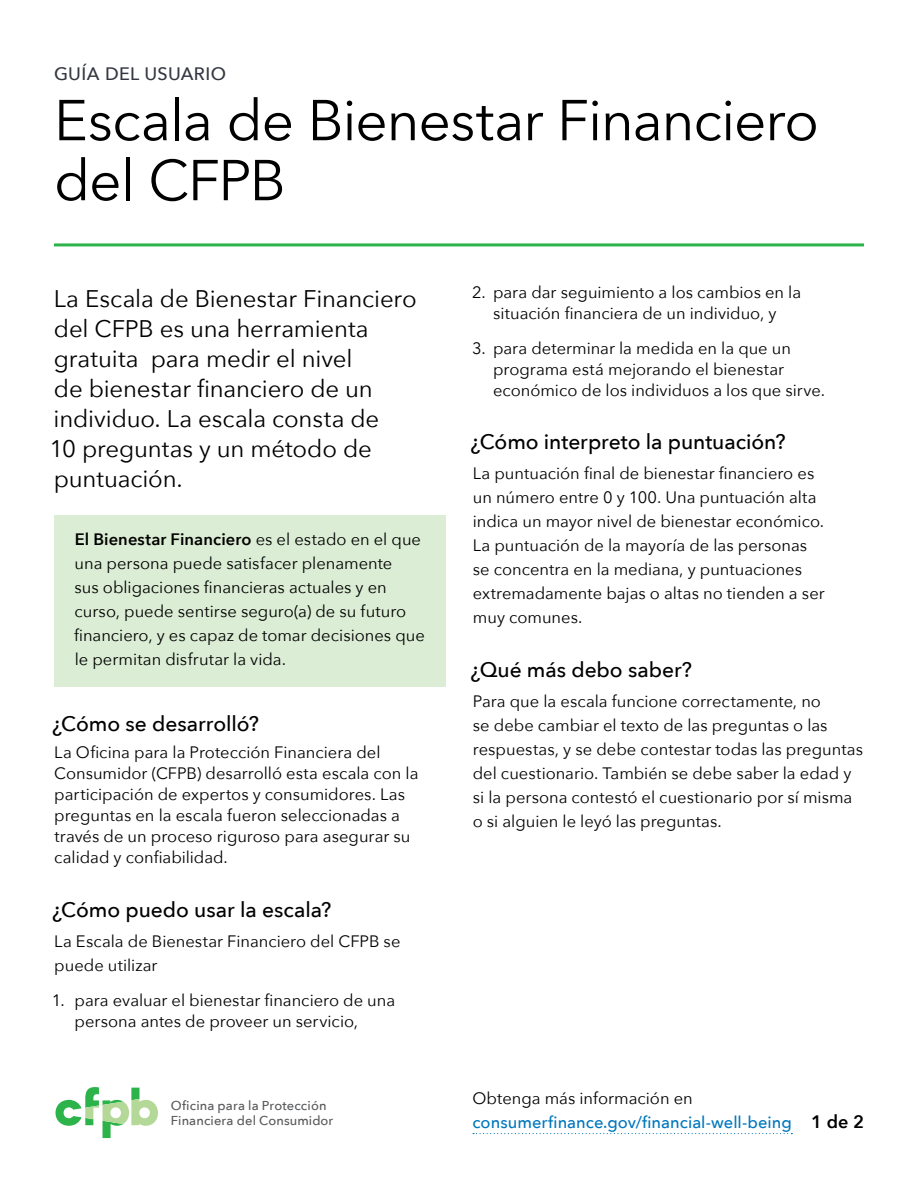
<style>
.page{position:relative;width:918px;height:1188px;background:#fff}
.page>*{position:absolute;margin:0;border:0;box-sizing:border-box;transform-origin:0 0}
.Main_H1{font:57px/60px "Avenir Next";letter-spacing:-.025em;color:#000}
.subheader__after_H1{font:24px/30px "Avenir Next";letter-spacing:-.005em;color:#000}
.H4_regular{font:500 21px "Avenir Next";letter-spacing:-.005em;color:#000}
.Dark_Gray___Handout{font:500 18px "Avenir Next";letter-spacing:.02em;color:#343741}
.paragraph{font:600 18px "Avenir Next";color:#000}
.paragraph-2{font:16.5px/24px "Avenir Next";color:#000}
.Paragraph_Style_1{font:16.5px/24px "Avenir Next";color:#000}
.paragraph-3{font:500 16.5px/24px "Avenir Next";color:#0077be}
.t1{font:500 12.9px/15.5px "Avenir Next";letter-spacing:.01em;color:#58595b}
.s1{font-weight:600}
.s2{font-weight:400;color:#000}
</style>
<div class="page">
<svg style="left:56px;top:1087px;width:102px;height:51px"></svg>
<svg style="left:473px;top:1133px;width:319px;height:1px"></svg>
<hr style="left:54px;top:243px;width:810px;height:3px;background:#2cb34a">
<div style="left:54px;top:515px;width:392px;height:171px;background:#dbedd4"></div>
<p class="Dark_Gray___Handout" style="left:54px;top:59px;width:173px">GUÍA DEL USUARIO</p>
<h1 class="Main_H1" style="left:54px;top:88px;width:767px">Escala de Bienestar Financiero del CFPB</h1>
<p class="subheader__after_H1" style="left:50px;top:283px;width:369px">La Escala de Bienestar Financiero del CFPB es una herramienta gratuita para medir el nivel<br>de bienestar financiero de un individuo. La escala consta de<br>10 preguntas y un método de puntuación.</p>
<p class="Paragraph_Style_1" style="left:74px;top:527px;width:352px"><span class="s1">El Bienestar Financiero</span> es el estado en el que una persona puede satisfacer plenamente<br>sus obligaciones financieras actuales y en curso, puede sentirse seguro(a) de su futuro financiero, y es capaz de tomar decisiones que le permitan disfrutar la vida.</p>
<p class="H4_regular" style="left:52px;top:705px;width:208px">¿Cómo se desarrolló?</p>
<p class="paragraph-2" style="left:54px;top:741px;width:366px;line-height:21px">La Oficina para la Protección Financiera del Consumidor (CFPB) desarrolló esta escala con la participación de expertos y consumidores. Las preguntas en la escala fueron seleccionadas a través de un proceso riguroso para asegurar su calidad y confiabilidad.</p>
<p class="H4_regular" style="left:52px;top:891px;width:281px">¿Cómo puedo usar la escala?</p>
<p class="paragraph-2" style="left:54px;top:929px;width:348px">La Escala de Bienestar Financiero del CFPB se puede utilizar</p>
<p class="paragraph-2" style="left:75px;top:989px;width:322px;line-height:21px;text-indent:-23px">1. para evaluar el bienestar financiero de una persona antes de proveer un servicio,</p>
<p class="paragraph-2" style="left:472px;top:281px;width:330px;line-height:21px;text-align:center">2. para dar seguimiento a los cambios en la situación financiera de un individuo, y</p>
<p class="paragraph-2" style="left:493px;top:337px;width:334px;line-height:21px;text-indent:-21px">3. para determinar la medida en la que un programa está mejorando el bienestar económico de los individuos a los que sirve.</p>
<p class="H4_regular" style="left:471px;top:423px;width:317px">¿Cómo interpreto la puntuación?</p>
<p class="paragraph-2" style="left:473px;top:461px;width:353px">La puntuación final de bienestar financiero es un número entre 0 y 100. Una puntuación alta indica un mayor nivel de bienestar económico.<br>La puntuación de la mayoría de las personas se concentra en la mediana, y puntuaciones extremadamente bajas o altas no tienden a ser muy comunes.</p>
<p class="H4_regular" style="left:471px;top:651px;width:223px">¿Qué más debo saber?</p>
<p class="paragraph-2" style="left:473px;top:689px;width:392px">Para que la escala funcione correctamente, no<br>se debe cambiar el texto de las preguntas o las respuestas, y se debe contestar todas las preguntas del cuestionario. También se debe saber la edad y si la persona contestó el cuestionario por sí misma o si alguien le leyó las preguntas.</p>
<p class="t1" style="left:171px;top:1097px;width:164px">Oficina para la Protección<br>Financiera del Consumidor</p>
<p class="paragraph-3" style="left:472px;top:1085px;width:321px"><span class="s2">Obtenga más información en </span>consumerfinance.gov/financial-well-being</p>
<p class="paragraph" style="left:811px;top:1106px;width:54px">1 de 2</p>
</div>
